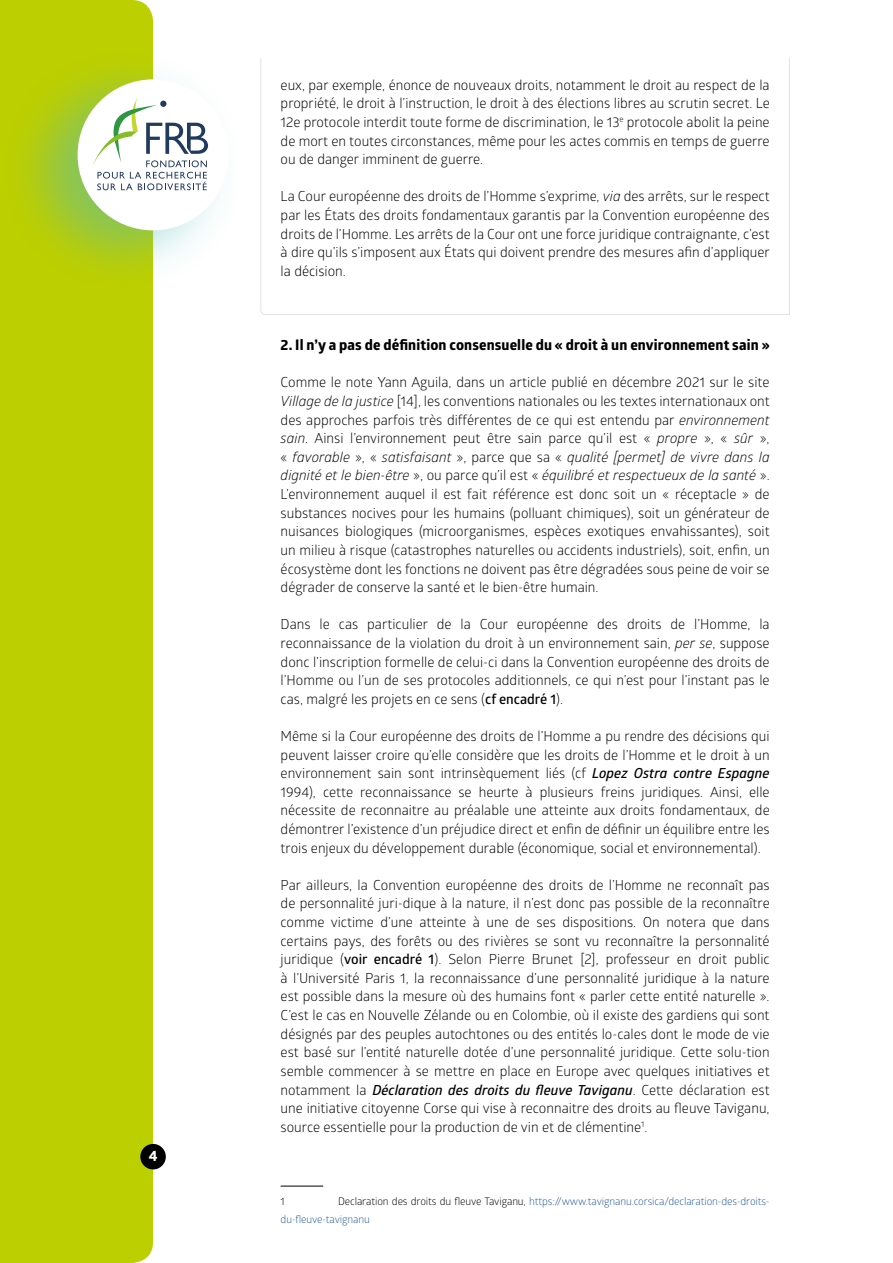
<style>
.page{position:relative;width:893px;height:1263px;background:#fff}
.page>*{position:absolute;margin:0;border:0;box-sizing:border-box;transform-origin:0 0}
.t1{font:700 14.85px "Globerx";color:#fff}
.t2{font:700 14.7px "Globerx";letter-spacing:.01em;color:#000}
.t3{font:13.8px/18.6px "Glober";color:#000;text-align:justify}
.t4{font:10.5px/18.6px "Glober";letter-spacing:-.01em;color:#275b9b}
.t5{font:10.5px "Glober";color:#000}
.s1{font-style:italic}
.s2{font-weight:600}
.s3{font-weight:600;font-style:italic}
.s4{color:#000}
</style>
<div class="page">
<div style="left:0;top:0;width:153px;height:1263px;background:#bccf00"></div>
<div style="left:1px;top:49px;width:244px;height:243px;background:#51babc;opacity:.5"></div>
<div style="left:78px;top:79px;width:151px;height:151px;background:#fff;border-radius:50%"></div>
<svg style="left:91px;top:96px;width:117px;height:94px"></svg>
<div style="left:140px;top:1144px;width:26px;height:25px;background:#000;border-radius:50%"></div>
<hr style="left:281px;top:1186px;width:42px;height:1px;background:#000">
<svg style="left:260px;top:58px;width:530px;height:257px"></svg>
<div style="left:234px;top:0;width:582px;height:57px;background:#fff"></div>
<p class="t1" style="left:149px;top:1145px;width:10px">4</p>
<p class="t3" style="left:281px;top:75px;width:491px">eux, par exemple, énonce de nouveaux droits, notamment le droit au respect de la propriété, le droit à l’instruction, le droit à des élections libres au scrutin secret. Le 12e protocole interdit toute forme de discrimination, le 13<sup>e</sup> protocole abolit la peine de mort en toutes circonstances, même pour les actes commis en temps de guerre ou de danger imminent de guerre.</p>
<p class="t3" style="left:281px;top:187px;width:491px">La Cour européenne des droits de l’Homme s’exprime, <span class="s1">via</span> des arrêts, sur le respect par les États des droits fondamentaux garantis par la Convention européenne des droits de l’Homme. Les arrêts de la Cour ont une force juridique contraignante, c’est à dire qu’ils s’imposent aux États qui doivent prendre des mesures afin d’appliquer la décision.</p>
<p class="t2" style="left:281px;top:334px;width:490px">2. Il n’y a pas de définition consensuelle du « droit à un environnement sain »</p>
<p class="t3" style="left:281px;top:373px;width:491px">Comme le note Yann Aguila, dans un article publié en décembre 2021 sur le site <span class="s1">Village de la justice</span> [14], les conventions nationales ou les textes internationaux ont des approches parfois très différentes de ce qui est entendu par <span class="s1">environnement sain</span>. Ainsi l’environnement peut être sain parce qu’il est « <span class="s1">propre</span> », « <span class="s1">sûr</span> », « <span class="s1">favorable</span> », « <span class="s1">satisfaisant</span> », parce que sa « <span class="s1">qualité [permet] de vivre dans la dignité et le bien-être</span> », ou parce qu’il est « <span class="s1">équilibré et respectueux de la santé</span> ».<br>L’environnement auquel il est fait référence est donc soit un « réceptacle » de substances nocives pour les humains (polluant chimiques), soit un générateur de nuisances biologiques (microorganismes, espèces exotiques envahissantes), soit un milieu à risque (catastrophes naturelles ou accidents industriels), soit, enfin, un écosystème dont les fonctions ne doivent pas être dégradées sous peine de voir se dégrader de conserve la santé et le bien-être humain.</p>
<p class="t3" style="left:281px;top:614px;width:490px">Dans le cas particulier de la Cour européenne des droits de l’Homme, la reconnaissance de la violation du droit à un environnement sain, <span class="s1">per se</span>, suppose donc l’inscription formelle de celui-ci dans la Convention européenne des droits de l’Homme ou l’un de ses protocoles additionnels, ce qui n’est pour l’instant pas le cas, malgré les projets en ce sens (<span class="s2">cf encadré 1</span>).</p>
<p class="t3" style="left:281px;top:726px;width:491px">Même si la Cour européenne des droits de l’Homme a pu rendre des décisions qui peuvent laisser croire qu’elle considère que les droits de l’Homme et le droit à un environnement sain sont intrinsèquement liés (cf <span class="s3">Lopez Ostra contre Espagne </span>1994), cette reconnaissance se heurte à plusieurs freins juridiques. Ainsi, elle nécessite de reconnaitre au préalable une atteinte aux droits fondamentaux, de démontrer l’existence d’un préjudice direct et enfin de définir un équilibre entre les trois enjeux du développement durable (économique, social et environnemental).</p>
<p class="t3" style="left:281px;top:875px;width:491px">Par ailleurs, la Convention européenne des droits de l’Homme ne reconnaît pas de personnalité juri-dique à la nature, il n’est donc pas possible de la reconnaître comme victime d’une atteinte à une de ses dispositions. On notera que dans certains pays, des forêts ou des rivières se sont vu reconnaître la personnalité juridique (<span class="s2">voir encadré 1</span>). Selon Pierre Brunet [2], professeur en droit public à l’Université Paris 1, la reconnaissance d’une personnalité juridique à la nature est possible dans la mesure où des humains font « parler cette entité naturelle ».<br>C’est le cas en Nouvelle Zélande ou en Colombie, où il existe des gardiens qui sont désignés par des peuples autochtones ou des entités lo-cales dont le mode de vie est basé sur l’entité naturelle dotée d’une personnalité juridique. Cette solu-tion semble commencer à se mettre en place en Europe avec quelques initiatives et notamment la <span class="s3">Déclaration des droits du fleuve Taviganu</span>. Cette déclaration est une initiative citoyenne Corse qui vise à reconnaitre des droits au fleuve Taviganu, source essentielle pour la production de vin et de clémentine<sup>1</sup>.</p>
<p class="t4" style="left:281px;top:1191px;width:490px;text-indent:57px"><span class="s4">Declaration des droits du fleuve Taviganu,</span> https://www.tavignanu.corsica/declaration-des-droits&shy;du-fleuve-tavignanu</p>
<p class="t5" style="left:281px;top:1193px;width:6px">1</p>
</div>
